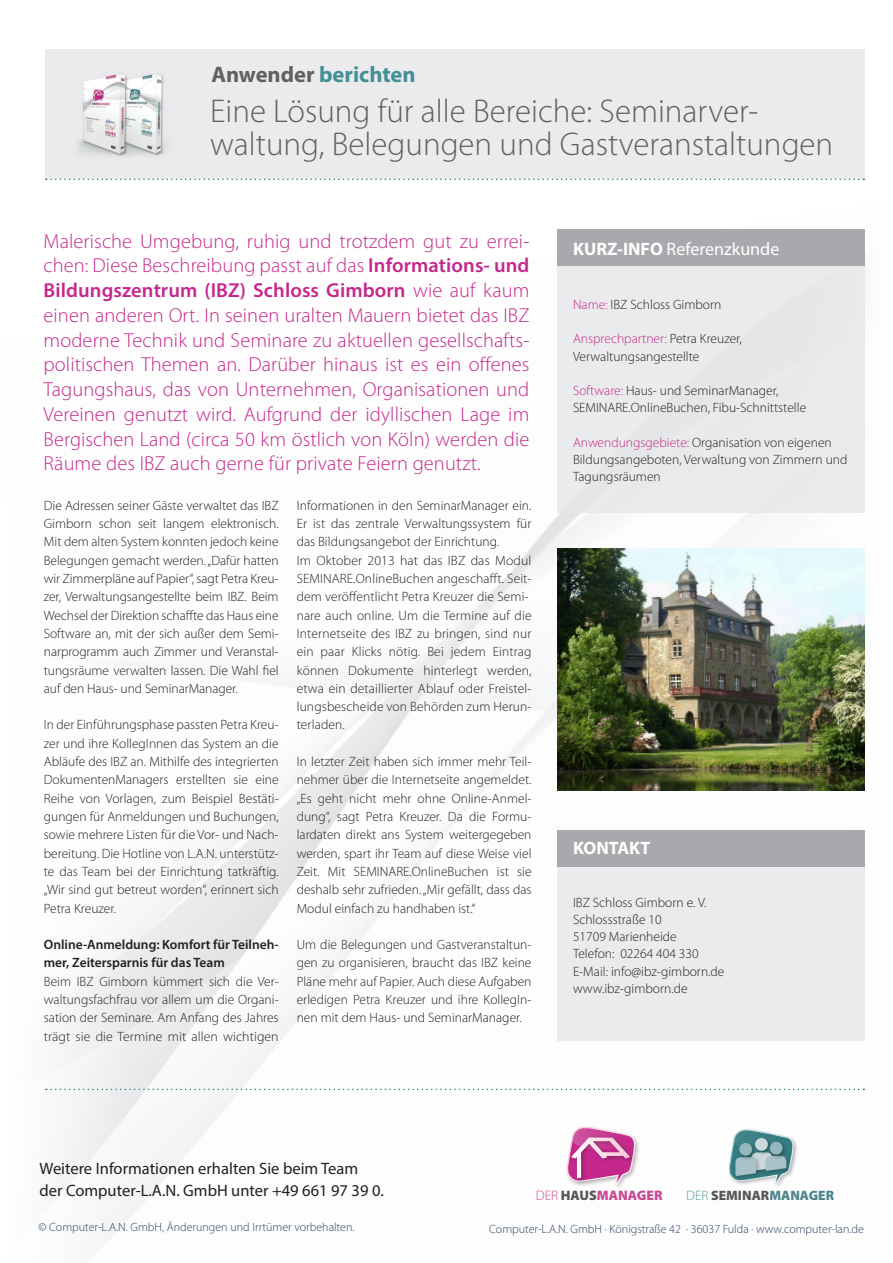
<style>
.page{position:relative;width:893px;height:1263px;background:#fff}
.page>*{position:absolute;margin:0;border:0;box-sizing:border-box;transform-origin:0 0}
.t1{font:300 33px/33px "Myriad Pro";color:#616164}
.t2{font:700 22.5px "Myriad Pro";color:#428f96}
.t3{font:300 20.25px/24.8px "Myriad Pro";letter-spacing:.005em;color:#c5278c;text-align:justify}
.t4{font:18px "Myriad Pro";color:#fff}
.t5{font:700 18px "Myriad Pro";color:#fff}
.t6{font:16.5px/22.5px "Myriad Pro";color:#231f20}
.t7{font:900 13.8px "Myriad Pro";color:#ca4996}
.t8{font:900 13.65px "Myriad Pro";color:#57585a}
.t9{font:300 13.5px/18.3px "Myriad Pro";color:#231f20;text-align:justify}
.t10{font:600 13.5px/18.3px "Myriad Pro";color:#231f20}
.t11{font:300 12px "Myriad Pro";color:#2c4160}
.s1{color:#616164}
.s2{font-weight:700}
.s3{font-weight:600}
.s4{color:#c5278c}
.s5{font-weight:300}
.s6{color:#57585a}
.s7{font-weight:300;color:#54979e}
.s8{color:#4d858c}
</style>
<div class="page">
<img style="left:332px;top:512px;width:533px;height:579px">
<div style="left:658px;top:187px;width:235px;height:761px;background:#fff"></div>
<img style="left:557px;top:549px;width:307px;height:242px">
<div style="left:557px;top:229px;width:307px;height:283px;background:#e6e7e9"></div>
<div style="left:557px;top:230px;width:307px;height:36px;background:#a8a9ad"></div>
<svg style="left:46px;top:1089px;width:818px;height:1px"></svg>
<div style="left:566px;top:1125px;width:75px;height:65px;background:#231f20;opacity:.35"></div>
<svg style="left:566px;top:1126px;width:70px;height:59px"></svg>
<div style="left:728px;top:1128px;width:70px;height:61px;background:#231f20;opacity:.35"></div>
<svg style="left:728px;top:1129px;width:66px;height:55px"></svg>
<div style="left:738px;top:1141px;width:19px;height:20px;background:#231f20;opacity:.4"></div>
<div style="left:739px;top:1143px;width:13px;height:13px;background:#94b6bd;border-radius:50%"></div>
<div style="left:753px;top:1136px;width:20px;height:20px;background:#231f20;opacity:.4"></div>
<div style="left:755px;top:1138px;width:13px;height:13px;background:#cbd9dc;border-radius:50%"></div>
<div style="left:768px;top:1140px;width:20px;height:19px;background:#231f20;opacity:.4"></div>
<div style="left:770px;top:1142px;width:13px;height:12px;background:#94b6bd;border-radius:50%"></div>
<div style="left:45px;top:49px;width:819px;height:130px;background:#e6e7e9"></div>
<svg style="left:46px;top:179px;width:818px;height:1px"></svg>
<div style="left:120px;top:74px;width:44px;height:82px;background:#231f20;opacity:.25"></div>
<img style="left:142px;top:74px;width:20px;height:79px">
<img style="left:78px;top:74px;width:64px;height:83px">
<div style="left:83px;top:74px;width:44px;height:82px;background:#231f20;opacity:.25"></div>
<img style="left:83px;top:74px;width:42px;height:80px">
<div style="left:557px;top:846px;width:307px;height:195px;background:#e6e7e9"></div>
<div style="left:557px;top:830px;width:307px;height:36px;background:#a8a9ad"></div>
<h2 class="t2" style="left:212px;top:59px;width:206px"><span class="s1">Anwender</span> berichten</h2>
<h1 class="t1" style="left:210px;top:95px;width:625px">Eine Lösung für alle Bereiche: Seminarver&shy;waltung, Belegungen und Gastveranstaltungen</h1>
<h3 class="t3" style="left:44px;top:228px;width:487px">Malerische Umgebung, ruhig und trotzdem gut zu errei-</h3>
<h3 class="t4" style="left:573px;top:238px;width:208px"><span class="s2">KURZ-INFO</span> Referenzkunde</h3>
<p class="t3" style="left:44px;top:253px;width:487px">chen: Diese Beschreibung passt auf das <span class="s3">Informations- und Bildungszentrum (IBZ) Schloss Gimborn</span> wie auf kaum einen anderen Ort. In seinen uralten Mauern bietet das IBZ moderne Technik und Seminare zu aktuellen gesellschafts&shy;politischen Themen an. Darüber hinaus ist es ein offenes Tagungshaus, das von Unternehmen, Organisationen und Vereinen genutzt wird. Aufgrund der idyllischen Lage im Bergischen Land (circa 50 km östlich von Köln) werden die Räume des IBZ auch gerne für private Feiern genutzt.</p>
<p class="t9" style="left:44px;top:496px;width:236px">Die Adressen seiner Gäste verwaltet das IBZ Gimborn schon seit langem elektronisch.<br>Mit dem alten System konnten jedoch keine Belegungen gemacht werden. „Dafür hatten wir Zimmerpläne auf Papier“, sagt Petra Kreu&shy;zer, Verwaltungsangestellte beim IBZ. Beim Wechsel der Direktion schaffte das Haus eine Software an, mit der sich außer dem Semi&shy;narprogramm auch Zimmer und Veranstal&shy;tungsräume verwalten lassen. Die Wahl fiel auf den Haus- und SeminarManager.</p>
<p class="t9" style="left:44px;top:716px;width:236px">In der Einführungsphase passten Petra Kreu&shy;zer und ihre KollegInnen das System an die Abläufe des IBZ an. Mithilfe des integrierten DokumentenManagers erstellten sie eine Reihe von Vorlagen, zum Beispiel Bestäti&shy;gungen für Anmeldungen und Buchungen, sowie mehrere Listen für die Vor- und Nach&shy;bereitung. Die Hotline von L.A.N. unterstütz&shy;te das Team bei der Einrichtung tatkräftig. „Wir sind gut betreut worden“, erinnert sich Petra Kreuzer.</p>
<p class="t10" style="left:44px;top:935px;width:236px">Online-Anmeldung: Komfort für Teilneh&shy;mer, Zeitersparnis für das Team</p>
<p class="t9" style="left:44px;top:972px;width:236px">Beim IBZ Gimborn kümmert sich die Ver&shy;waltungsfachfrau vor allem um die Organi&shy;sation der Seminare. Am Anfang des Jahres trägt sie die Termine mit allen wichtigen</p>
<p class="t9" style="left:573px;top:295px;width:150px"><span class="s4">Name:</span> IBZ Schloss Gimborn</p>
<p class="t9" style="left:573px;top:330px;width:170px;line-height:17.2px"><span class="s4">Ansprechpartner:</span> Petra Kreuzer,<br>Verwaltungsangestellte</p>
<p class="t9" style="left:573px;top:382px;width:235px;line-height:17.2px"><span class="s4">Software:</span> Haus- und SeminarManager,<br>SEMINARE.OnlineBuchen, Fibu-Schnittstelle</p>
<p class="t9" style="left:573px;top:434px;width:276px;line-height:17.2px;text-align:left"><span class="s4">Anwendungsgebiete:</span> Organisation von eigenen<br>Bildungsangeboten, Verwaltung von Zimmern und<br>Tagungsräumen</p>
<p class="t9" style="left:297px;top:496px;width:236px;text-align:left">Informationen in den SeminarManager ein.<br>Er ist das zentrale Verwaltungssystem für das Bildungsangebot der Einrichtung.<br>Im Oktober 2013 hat das IBZ das Modul SEMINARE.OnlineBuchen angeschafft. Seit&shy;dem veröffentlicht Petra Kreuzer die Semi&shy;nare auch online. Um die Termine auf die Internetseite des IBZ zu bringen, sind nur ein paar Klicks nötig. Bei jedem Eintrag können Dokumente hinterlegt werden, etwa ein detaillierter Ablauf oder Freistel&shy;lungsbescheide von Behörden zum Herun&shy;terladen.</p>
<p class="t9" style="left:297px;top:752px;width:236px">In letzter Zeit haben sich immer mehr Teil&shy;nehmer über die Internetseite angemeldet. „Es geht nicht mehr ohne Online-Anmel&shy;dung“, sagt Petra Kreuzer. Da die Formu&shy;lardaten direkt ans System weitergegeben werden, spart ihr Team auf diese Weise viel Zeit. Mit SEMINARE.OnlineBuchen ist sie deshalb sehr zufrieden. „Mir gefällt, dass das Modul einfach zu handhaben ist.“</p>
<p class="t9" style="left:297px;top:935px;width:236px">Um die Belegungen und Gastveranstaltun&shy;gen zu organisieren, braucht das IBZ keine Pläne mehr auf Papier. Auch diese Aufgaben erledigen Petra Kreuzer und ihre KollegIn&shy;nen mit dem Haus- und SeminarManager.</p>
<h3 class="t5" style="left:573px;top:836px;width:79px">KONTAKT</h3>
<p class="t9" style="left:573px;top:893px;width:153px;line-height:17.2px;text-align:left">IBZ Schloss Gimborn e. V.<br>Schlossstraße 10<br>51709 Marienheide<br>Telefon: 02264 404 330<br>E-Mail: info@ibz-gimborn.de www.ibz-gimborn.de</p>
<p class="t6" style="left:40px;top:1156px;width:346px">Weitere Informationen erhalten Sie beim Team der Computer-L.A.N. GmbH unter +49 661 97 39 0.</p>
<p class="t7" style="left:536px;top:1186px;width:128px"><span class="s5">DER</span> <span class="s6">HAUS</span>MANAGER</p>
<p class="t8" style="left:686px;top:1186px;width:149px"><span class="s7">DER</span> SEMINAR<span class="s8">MANAGER</span></p>
<p class="t11" style="left:38px;top:1219px;width:318px">© Computer-L.A.N. GmbH, Änderungen und Irrtümer vorbehalten.</p>
<p class="t11" style="left:489px;top:1222px;width:376px">Computer-L.A.N. GmbH · Königstraße 42 · 36037 Fulda · www.computer-lan.de</p>
</div>
